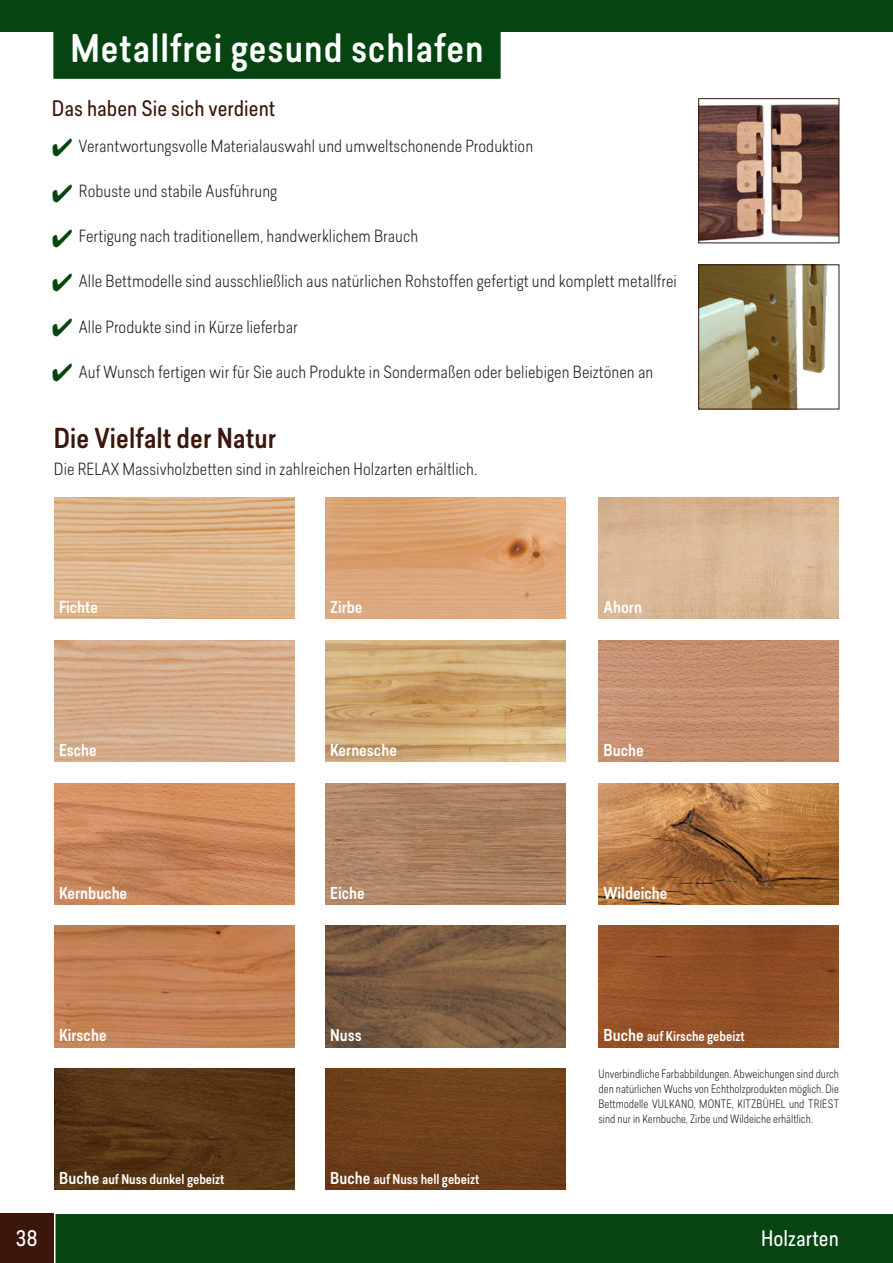
<style>
.page{position:relative;width:893px;height:1263px;background:#fff}
.page>*{position:absolute;margin:0;border:0;box-sizing:border-box;transform-origin:0 0}
.t1{font:500 37.5px "Predige Rounded";letter-spacing:.025em;color:#fff}
.t2{font:500 27px "Predige Rounded";letter-spacing:.005em;color:#3b160b}
.t3{font:21px "Predige Rounded";letter-spacing:.005em;color:#3b160b}
.t4{font:21px "Predige Rounded";letter-spacing:.005em;color:#fff}
.t5{font:300 16.5px "Predige Rounded";letter-spacing:.005em;color:#231f20}
.t6{font:500 16.2px "Predige Rounded";color:#fff}
.t7{font:500 13.2px "Predige Rounded";color:#fff}
.t8{font:300 11.4px/15.3px "Predige Rounded";color:#231f20;text-align:justify;scale:.95 1}
.s1{font-size:16.2px}
</style>
<div class="page">
<div style="left:0;top:1214px;width:893px;height:49px;background:#064511"></div>
<div style="left:0;top:1214px;width:54px;height:49px;background:#3b160b"></div>
<hr style="left:54px;top:1214px;width:2px;height:49px;background:#fff">
<img style="left:54px;top:497px;width:240px;height:122px">
<img style="left:598px;top:640px;width:241px;height:122px">
<img style="left:54px;top:926px;width:240px;height:121px">
<img style="left:54px;top:1069px;width:240px;height:121px">
<img style="left:598px;top:497px;width:241px;height:122px">
<img style="left:325px;top:783px;width:241px;height:122px">
<img style="left:598px;top:926px;width:241px;height:121px">
<img style="left:325px;top:497px;width:241px;height:122px">
<img style="left:54px;top:641px;width:240px;height:121px">
<img style="left:54px;top:783px;width:240px;height:122px">
<img style="left:325px;top:926px;width:241px;height:121px">
<img style="left:325px;top:1069px;width:241px;height:121px">
<div style="left:51px;top:31px;width:452px;height:48px;background:#064511"></div>
<div style="left:0;top:0;width:893px;height:31px;background:#064511"></div>
<img style="left:700px;top:104px;width:137px;height:137px">
<div style="left:698px;top:98px;width:141px;height:145px;border:1px solid #3b160b"></div>
<img style="left:700px;top:266px;width:128px;height:141px">
<div style="left:698px;top:264px;width:141px;height:145px;border:1px solid #3b160b"></div>
<img style="left:325px;top:641px;width:241px;height:121px">
<img style="left:598px;top:783px;width:241px;height:122px">
<p class="t1" style="left:70px;top:22px;width:415px">Metallfrei gesund schlafen</p>
<p class="t3" style="left:52px;top:94px;width:225px">Das haben Sie sich verdient</p>
<p class="t5" style="left:79px;top:135px;width:456px">Verantwortungsvolle Materialauswahl und umweltschonende Produktion</p>
<p class="t5" style="left:79px;top:180px;width:200px">Robuste und stabile Ausführung</p>
<p class="t5" style="left:79px;top:225px;width:341px">Fertigung nach traditionellem, handwerklichem Brauch</p>
<p class="t5" style="left:79px;top:270px;width:600px">Alle Bettmodelle sind ausschließlich aus natürlichen Rohstoffen gefertigt und komplett metallfrei</p>
<p class="t5" style="left:79px;top:315px;width:220px">Alle Produkte sind in Kürze lieferbar</p>
<p class="t5" style="left:79px;top:360px;width:576px">Auf Wunsch fertigen wir für Sie auch Produkte in Sondermaßen oder beliebigen Beiztönen an</p>
<p class="t2" style="left:54px;top:419px;width:224px">Die Vielfalt der Natur</p>
<p class="t5" style="left:54px;top:458px;width:425px">Die RELAX Massivholzbetten sind in zahlreichen Holzarten erhältlich.</p>
<p class="t6" style="left:59px;top:595px;width:41px">Fichte</p>
<p class="t6" style="left:330px;top:595px;width:34px">Zirbe</p>
<p class="t6" style="left:603px;top:595px;width:40px">Ahorn</p>
<p class="t6" style="left:59px;top:739px;width:39px">Esche</p>
<p class="t6" style="left:59px;top:881px;width:70px">Kernbuche</p>
<p class="t6" style="left:59px;top:1024px;width:49px">Kirsche</p>
<p class="t4" style="left:16px;top:1224px;width:23px">38</p>
<p class="t7" style="left:59px;top:1170px;width:167px"><span class="s1">Buche</span> auf Nuss dunkel gebeizt</p>
<p class="t6" style="left:330px;top:739px;width:68px">Kernesche</p>
<p class="t6" style="left:330px;top:881px;width:36px">Eiche</p>
<p class="t6" style="left:330px;top:1024px;width:33px">Nuss</p>
<p class="t7" style="left:330px;top:1170px;width:151px"><span class="s1">Buche</span> auf Nuss hell gebeizt</p>
<p class="t6" style="left:603px;top:738px;width:42px">Buche</p>
<p class="t6" style="left:603px;top:881px;width:65px">Wildeiche</p>
<p class="t7" style="left:603px;top:1027px;width:143px"><span class="s1">Buche</span> auf Kirsche gebeizt</p>
<p class="t8" style="left:598px;top:1065px;width:255px">Unverbindliche Farbabbildungen. Abweichungen sind durch den natürlichen Wuchs von Echtholzprodukten möglich. Die Bettmodelle VULKANO, MONTE, KITZBÜHEL und TRIEST sind nur in Kernbuche, Zirbe und Wildeiche erhältlich.</p>
<p class="t4" style="left:761px;top:1224px;width:79px">Holzarten</p>
</div>
